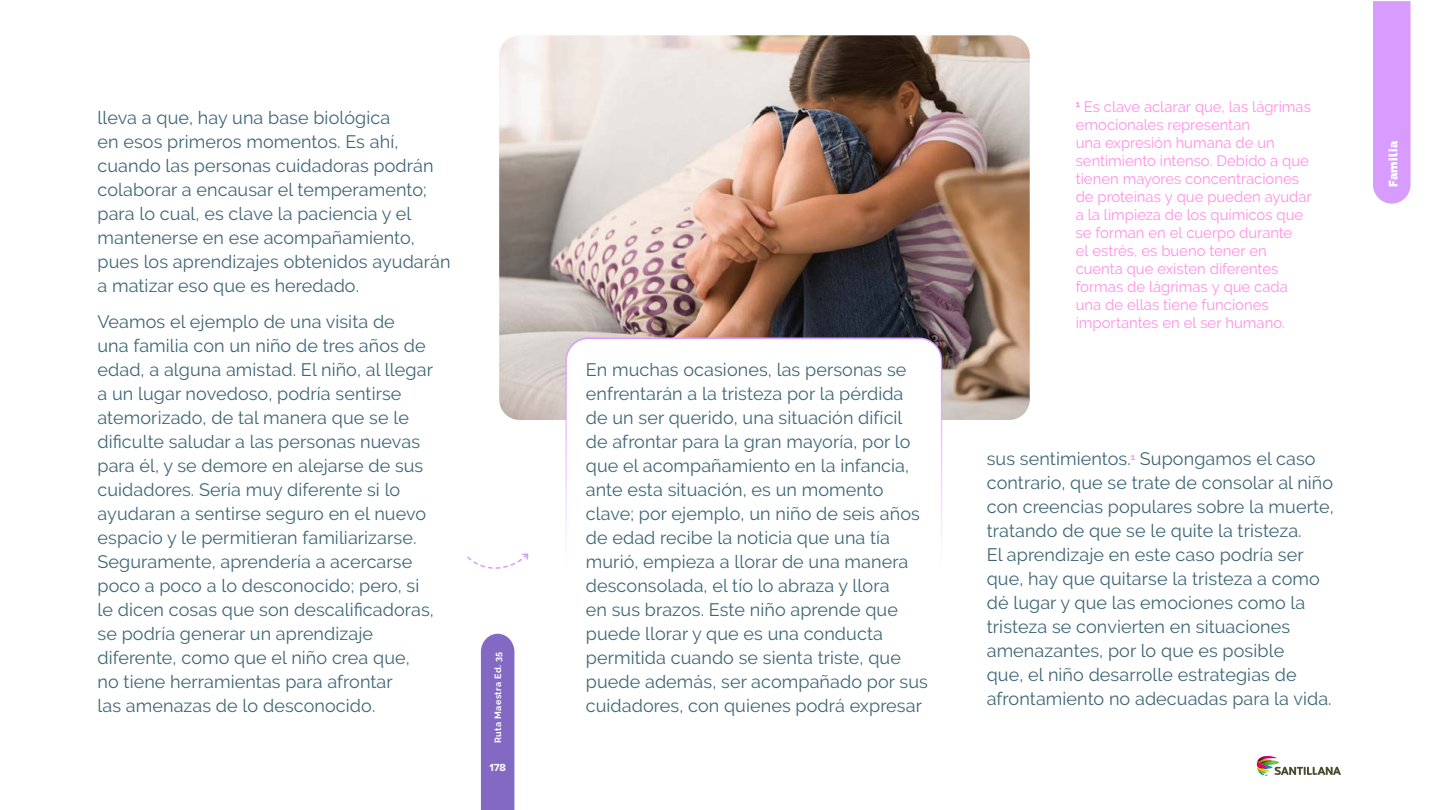
<style>
.page{position:relative;width:1440px;height:810px;background:#fff}
.page>*{position:absolute;margin:0;border:0;box-sizing:border-box;transform-origin:0 0}
.t1{font:18px/24px "Raleway";letter-spacing:.005em;color:#3f6677}
.t2{font:15px/18px "Raleway";color:#ff8fe7}
.t3{font:900 12px "Raleway";letter-spacing:.04em;color:#fff}
.t4{font:700 10.65px "Proxima Nova";color:#fff}
.t5{font:700 9px "Raleway";letter-spacing:.04em;color:#fff}
</style>
<div class="page">
<img style="left:501px;top:37px;width:527px;height:382px">
<div style="left:566px;top:338px;width:376px;height:471px;background:#fff;border-radius:22px"></div>
<div style="left:565px;top:338px;width:377px;height:472px;border:2px solid #d89cff;border-radius:22px"></div>
<svg style="left:1256px;top:755px;width:85px;height:21px"></svg>
<div style="left:1373px;top:1px;width:38px;height:203px;background:#d89cff"></div>
<div style="left:481px;top:634px;width:33px;height:176px;background:#8369c4"></div>
<svg style="left:467px;top:553px;width:62px;height:16px"></svg>
<p class="t1" style="left:98px;top:106px;width:355px">lleva a que, hay una base biológica<br>en esos primeros momentos. Es ahí, cuando las personas cuidadoras podrán colaborar a encausar el temperamento; para lo cual, es clave la paciencia y el mantenerse en ese acompañamiento, pues los aprendizajes obtenidos ayudarán a matizar eso que es heredado.</p>
<p class="t1" style="left:98px;top:310px;width:338px">Veamos el ejemplo de una visita de<br>una familia con un niño de tres años de edad, a alguna amistad. El niño, al llegar a un lugar novedoso, podría sentirse atemorizado, de tal manera que se le dificulte saludar a las personas nuevas para él, y se demore en alejarse de sus cuidadores. Sería muy diferente si lo ayudaran a sentirse seguro en el nuevo espacio y le permitieran familiarizarse.<br>Seguramente, aprendería a acercarse poco a poco a lo desconocido; pero, si le dicen cosas que son descalificadoras, se podría generar un aprendizaje diferente, como que el niño crea que, no tiene herramientas para afrontar<br>las amenazas de lo desconocido.</p>
<p class="t5" style="left:493px;top:743px;width:92px;rotate:-90deg">Ruta Maestra Ed. 35</p>
<p class="t4" style="left:489px;top:759px;width:18px">178</p>
<p class="t1" style="left:586px;top:357px;width:344px">En muchas ocasiones, las personas se enfrentarán a la tristeza por la pérdida de un ser querido, una situación difícil de afrontar para la gran mayoría, por lo que el acompañamiento en la infancia, ante esta situación, es un momento clave; por ejemplo, un niño de seis años de edad recibe la noticia que una tía murió, empieza a llorar de una manera desconsolada, el tío lo abraza y llora<br>en sus brazos. Este niño aprende que puede llorar y que es una conducta permitida cuando se sienta triste, que puede además, ser acompañado por sus cuidadores, con quienes podrá expresar</p>
<p class="t2" style="left:1076px;top:97px;width:237px"><sup>1</sup> Es clave aclarar que, las lágrimas emocionales representan<br>una expresión humana de un sentimiento intenso. Debido a que tienen mayores concentraciones de proteínas y que pueden ayudar a la limpieza de los químicos que se forman en el cuerpo durante<br>el estrés, es bueno tener en cuenta que existen diferentes formas de lágrimas y que cada una de ellas tiene funciones importantes en el ser humano.</p>
<p class="t1" style="left:987px;top:447px;width:348px">sus sentimientos.<sup>1</sup> Supongamos el caso contrario, que se trate de consolar al niño con creencias populares sobre la muerte, tratando de que se le quite la tristeza.<br>El aprendizaje en este caso podría ser que, hay que quitarse la tristeza a como dé lugar y que las emociones como la tristeza se convierten en situaciones amenazantes, por lo que es posible<br>que, el niño desarrolle estrategias de afrontamiento no adecuadas para la vida.</p>
<p class="t3" style="left:1386px;top:187px;width:48px;rotate:-90deg">Familia</p>
</div>
